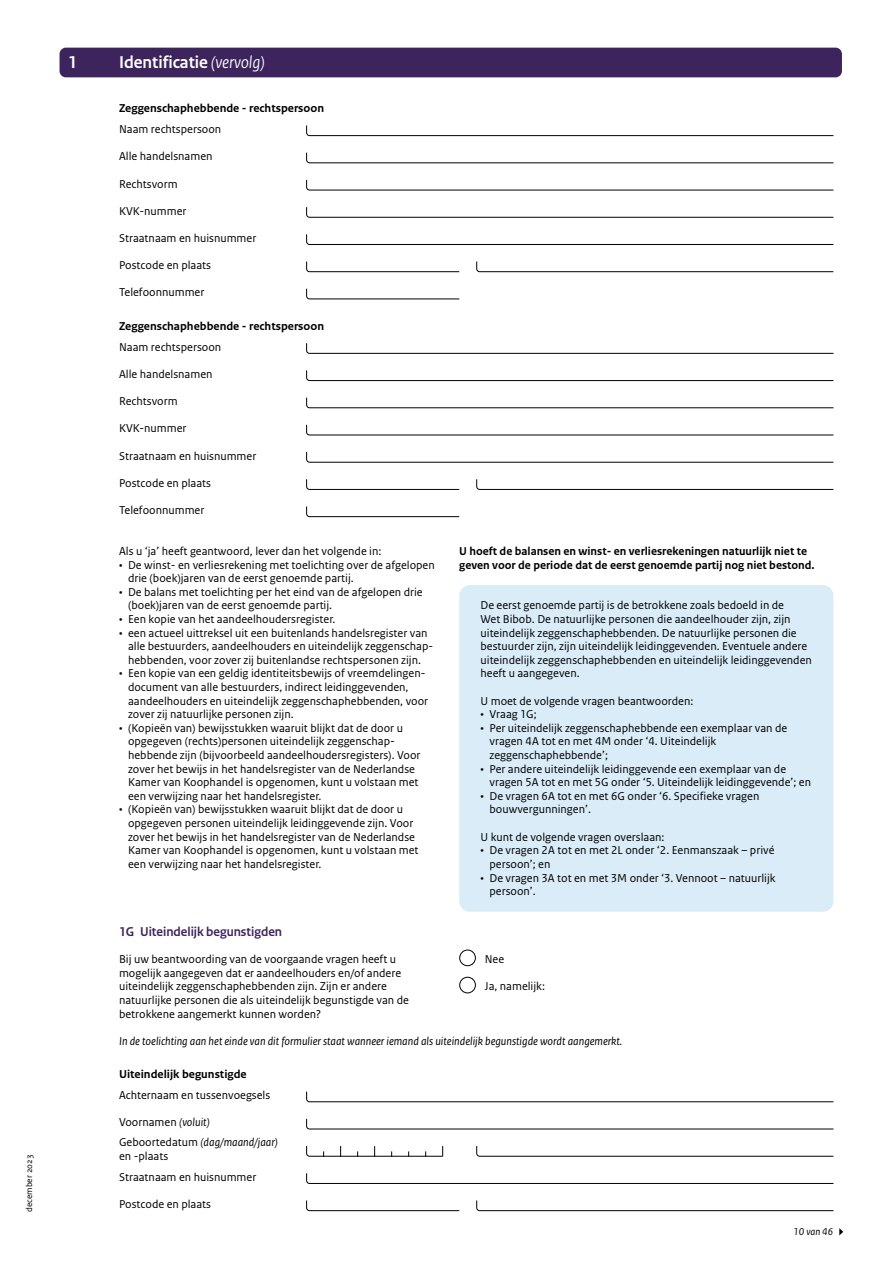
<style>
.page{position:relative;width:893px;height:1263px;background:#fff}
.page>*{position:absolute;margin:0;border:0;box-sizing:border-box;transform-origin:0 0}
.t1{font:700 18px "Rijksoverheid Sans Heading";color:#fff}
.Alineakop_H3{font:700 13.5px "Rijksoverheid Sans Heading";color:#3e245d}
.Tekst_introductie_witregel{font:12px/13.6px "Rijksoverheid Sans Text";color:#000}
.Tekst_invulkaders{font:12px/13.6px "Rijksoverheid Sans Text";color:#000}
.Tekst_introductie_witregel-2{font:700 12px/13.6px "Rijksoverheid Sans Text";color:#000}
.Instructie{font:italic 12px "Rijksoverheid Sans Text";color:#000}
.Tekst_introductie_kop_-4pt{font:700 12px "Rijksoverheid Sans Text";color:#000}
.Tekst_invulkaders_-4pt{font:12px/13.6px "Rijksoverheid Sans Text";color:#000}
.t2{font:italic 10.5px "Rijksoverheid Sans Text";color:#000}
.t3{font:9px "Rijksoverheid Sans Text";color:#000}
.s1{font-weight:400;font-style:italic}
.s2{font-style:italic}
</style>
<div class="page">
<svg style="left:839px;top:1228px;width:4px;height:7px"></svg>
<div style="left:60px;top:48px;width:782px;height:29px;background:#3e245d;border-radius:6px"></div>
<div style="left:459px;top:585px;width:374px;height:327px;background:#d9ecf8;border-radius:11px"></div>
<svg style="left:476px;top:261px;width:358px;height:12px"></svg>
<svg style="left:476px;top:479px;width:358px;height:11px"></svg>
<svg style="left:306px;top:261px;width:154px;height:12px"></svg>
<svg style="left:306px;top:479px;width:154px;height:11px"></svg>
<svg style="left:306px;top:234px;width:528px;height:11px"></svg>
<svg style="left:306px;top:452px;width:528px;height:11px"></svg>
<svg style="left:306px;top:207px;width:528px;height:11px"></svg>
<svg style="left:306px;top:424px;width:528px;height:12px"></svg>
<svg style="left:306px;top:179px;width:528px;height:12px"></svg>
<svg style="left:306px;top:397px;width:528px;height:12px"></svg>
<svg style="left:306px;top:152px;width:528px;height:12px"></svg>
<svg style="left:306px;top:370px;width:528px;height:11px"></svg>
<svg style="left:306px;top:125px;width:528px;height:12px"></svg>
<svg style="left:306px;top:343px;width:528px;height:11px"></svg>
<svg style="left:306px;top:288px;width:154px;height:12px"></svg>
<svg style="left:306px;top:506px;width:154px;height:11px"></svg>
<div style="left:459px;top:949px;width:17px;height:17px;border:1px solid #000;border-radius:50%"></div>
<div style="left:459px;top:977px;width:17px;height:16px;border:1px solid #000;border-radius:50%"></div>
<svg style="left:306px;top:1091px;width:528px;height:12px"></svg>
<svg style="left:306px;top:1118px;width:528px;height:12px"></svg>
<svg style="left:476px;top:1146px;width:358px;height:11px"></svg>
<svg style="left:476px;top:1200px;width:358px;height:11px"></svg>
<svg style="left:306px;top:1200px;width:154px;height:11px"></svg>
<svg style="left:306px;top:1173px;width:528px;height:11px"></svg>
<svg style="left:306px;top:1146px;width:137px;height:11px"></svg>
<p class="t3" style="left:24px;top:1212px;width:59px;rotate:-90deg">december 2023</p>
<h1 class="t1" style="left:68px;top:52px;width:11px">1</h1>
<h1 class="t1" style="left:119px;top:52px;width:148px">Identificatie <span class="s1">(vervolg)</span></h1>
<h2 class="Tekst_introductie_kop_-4pt" style="left:119px;top:101px;width:207px">Zeggenschaphebbende - rechtspersoon</h2>
<p class="Tekst_invulkaders" style="left:119px;top:123px;width:104px">Naam rechtspersoon</p>
<p class="Tekst_invulkaders" style="left:119px;top:150px;width:95px">Alle handelsnamen</p>
<p class="Tekst_invulkaders" style="left:119px;top:177px;width:60px">Rechtsvorm</p>
<p class="Tekst_invulkaders" style="left:119px;top:204px;width:69px">KVK-nummer</p>
<p class="Tekst_invulkaders" style="left:119px;top:231px;width:139px">Straatnaam en huisnummer</p>
<p class="Tekst_invulkaders" style="left:119px;top:259px;width:94px">Postcode en plaats</p>
<p class="Tekst_invulkaders" style="left:119px;top:286px;width:87px">Telefoonnummer</p>
<h2 class="Tekst_introductie_kop_-4pt" style="left:119px;top:319px;width:207px">Zeggenschaphebbende - rechtspersoon</h2>
<p class="Tekst_invulkaders" style="left:119px;top:340px;width:104px">Naam rechtspersoon</p>
<p class="Tekst_invulkaders" style="left:119px;top:367px;width:95px">Alle handelsnamen</p>
<p class="Tekst_invulkaders" style="left:119px;top:395px;width:60px">Rechtsvorm</p>
<p class="Tekst_invulkaders" style="left:119px;top:422px;width:69px">KVK-nummer</p>
<p class="Tekst_invulkaders" style="left:119px;top:449px;width:139px">Straatnaam en huisnummer</p>
<p class="Tekst_invulkaders" style="left:119px;top:476px;width:94px">Postcode en plaats</p>
<p class="Tekst_invulkaders" style="left:119px;top:503px;width:87px">Telefoonnummer</p>
<p class="Tekst_invulkaders" style="left:119px;top:544px;width:264px">Als u ‘ja’ heeft geantwoord, lever dan het volgende in:</p>
<p class="Tekst_introductie_witregel" style="left:128px;top:558px;width:308px;text-indent:-9px">• De winst- en verliesrekening met toelichting over de afgelopen drie (boek)jaren van de eerst genoemde partij.</p>
<p class="Tekst_introductie_witregel" style="left:128px;top:585px;width:296px;text-indent:-9px">• De balans met toelichting per het eind van de afgelopen drie (boek)jaren van de eerst genoemde partij.</p>
<p class="Tekst_introductie_witregel" style="left:119px;top:612px;width:218px">• Een kopie van het aandeelhoudersregister.</p>
<p class="Tekst_introductie_witregel" style="left:128px;top:626px;width:305px;text-indent:-9px">• een actueel uittreksel uit een buitenlands handelsregister van alle bestuurders, aandeelhouders en uiteindelijk zeggenschap&shy;hebbenden, voor zover zij buitenlandse rechtspersonen zijn.</p>
<p class="Tekst_introductie_witregel" style="left:128px;top:667px;width:302px;text-indent:-9px">• Een kopie van een geldig identiteitsbewijs of vreemdelingen&shy;document van alle bestuurders, indirect leidinggevenden, aandeelhouders en uiteindelijk zeggenschaphebbenden, voor zover zij natuurlijke personen zijn.</p>
<p class="Tekst_introductie_witregel" style="left:128px;top:721px;width:294px;text-indent:-9px">• (Kopieën van) bewijsstukken waaruit blijkt dat de door u opgegeven (rechts)personen uiteindelijk zeggenschap&shy;hebbende zijn (bijvoorbeeld aandeelhoudersregisters). Voor zover het bewijs in het handelsregister van de Nederlandse Kamer van Koophandel is opgenomen, kunt u volstaan met een verwijzing naar het handelsregister.</p>
<p class="Tekst_introductie_witregel" style="left:128px;top:803px;width:292px;text-indent:-9px">• (Kopieën van) bewijsstukken waaruit blijkt dat de door u opgegeven personen uiteindelijk leidinggevende zijn. Voor zover het bewijs in het handelsregister van de Nederlandse Kamer van Koophandel is opgenomen, kunt u volstaan met een verwijzing naar het handelsregister.</p>
<p class="Tekst_introductie_witregel-2" style="left:459px;top:544px;width:357px">U hoeft de balansen en winst- en verliesrekeningen natuurlijk niet te geven voor de periode dat de eerst genoemde partij nog niet bestond.</p>
<p class="Tekst_introductie_witregel" style="left:480px;top:599px;width:333px">De eerst genoemde partij is de betrokkene zoals bedoeld in de<br>Wet Bibob. De natuurlijke personen die aandeelhouder zijn, zijn uiteindelijk zeggenschaphebbenden. De natuurlijke personen die bestuurder zijn, zijn uiteindelijk leidinggevenden. Eventuele andere uiteindelijk zeggenschaphebbenden en uiteindelijk leidinggevenden heeft u aangegeven.</p>
<p class="Tekst_introductie_witregel" style="left:480px;top:694px;width:214px">U moet de volgende vragen beantwoorden:</p>
<p class="Tekst_introductie_witregel" style="left:480px;top:708px;width:58px">• Vraag 1G;</p>
<p class="Tekst_introductie_witregel" style="left:489px;top:721px;width:299px;text-indent:-9px">• Per uiteindelijk zeggenschaphebbende een exemplaar van de vragen 4A tot en met 4M onder ‘4. Uiteindelijk zeggenschaphebbende’;</p>
<p class="Tekst_introductie_witregel" style="left:489px;top:762px;width:323px;text-indent:-9px">• Per andere uiteindelijk leidinggevende een exemplaar van de vragen 5A tot en met 5G onder ‘5. Uiteindelijk leidinggevende’; en</p>
<p class="Tekst_introductie_witregel" style="left:489px;top:789px;width:271px;text-indent:-9px">• De vragen 6A tot en met 6G onder ‘6. Specifieke vragen bouwvergunningen’.</p>
<p class="Tekst_introductie_witregel" style="left:480px;top:830px;width:185px">U kunt de volgende vragen overslaan:</p>
<p class="Tekst_introductie_witregel" style="left:489px;top:844px;width:286px;text-indent:-9px">• De vragen 2A tot en met 2L onder ‘2. Eenmanszaak – privé persoon’; en</p>
<p class="Tekst_introductie_witregel" style="left:489px;top:871px;width:288px;text-indent:-9px">• De vragen 3A tot en met 3M onder ‘3. Vennoot – natuurlijk persoon’.</p>
<h3 class="Alineakop_H3" style="left:119px;top:924px;width:165px">1G Uiteindelijk begunstigden</h3>
<p class="Tekst_invulkaders" style="left:119px;top:953px;width:291px">Bij uw beantwoording van de voorgaande vragen heeft u mogelijk aangegeven dat er aandeelhouders en/of andere uiteindelijk zeggenschaphebbenden zijn. Zijn er andere natuurlijke personen die als uiteindelijk begunstigde van de betrokkene aangemerkt kunnen worden?</p>
<p class="Tekst_invulkaders" style="left:485px;top:953px;width:21px">Nee</p>
<p class="Tekst_invulkaders" style="left:485px;top:980px;width:62px">Ja, namelijk:</p>
<p class="Instructie" style="left:119px;top:1034px;width:505px">In de toelichting aan het einde van dit formulier staat wanneer iemand als uiteindelijk begunstigde wordt aangemerkt.</p>
<h2 class="Tekst_introductie_kop_-4pt" style="left:119px;top:1067px;width:129px">Uiteindelijk begunstigde</h2>
<p class="Tekst_invulkaders" style="left:119px;top:1089px;width:153px">Achternaam en tussenvoegsels</p>
<p class="Tekst_invulkaders" style="left:119px;top:1116px;width:92px">Voornamen <span class="s2">(voluit)</span></p>
<p class="Tekst_invulkaders_-4pt" style="left:119px;top:1135px;width:160px">Geboortedatum <span class="s2">(dag/maand/jaar) </span>en -plaats</p>
<p class="Tekst_invulkaders" style="left:119px;top:1170px;width:139px">Straatnaam en huisnummer</p>
<p class="Tekst_invulkaders" style="left:119px;top:1197px;width:94px">Postcode en plaats</p>
<p class="t2" style="left:793px;top:1226px;width:42px">10 van 46</p>
</div>
